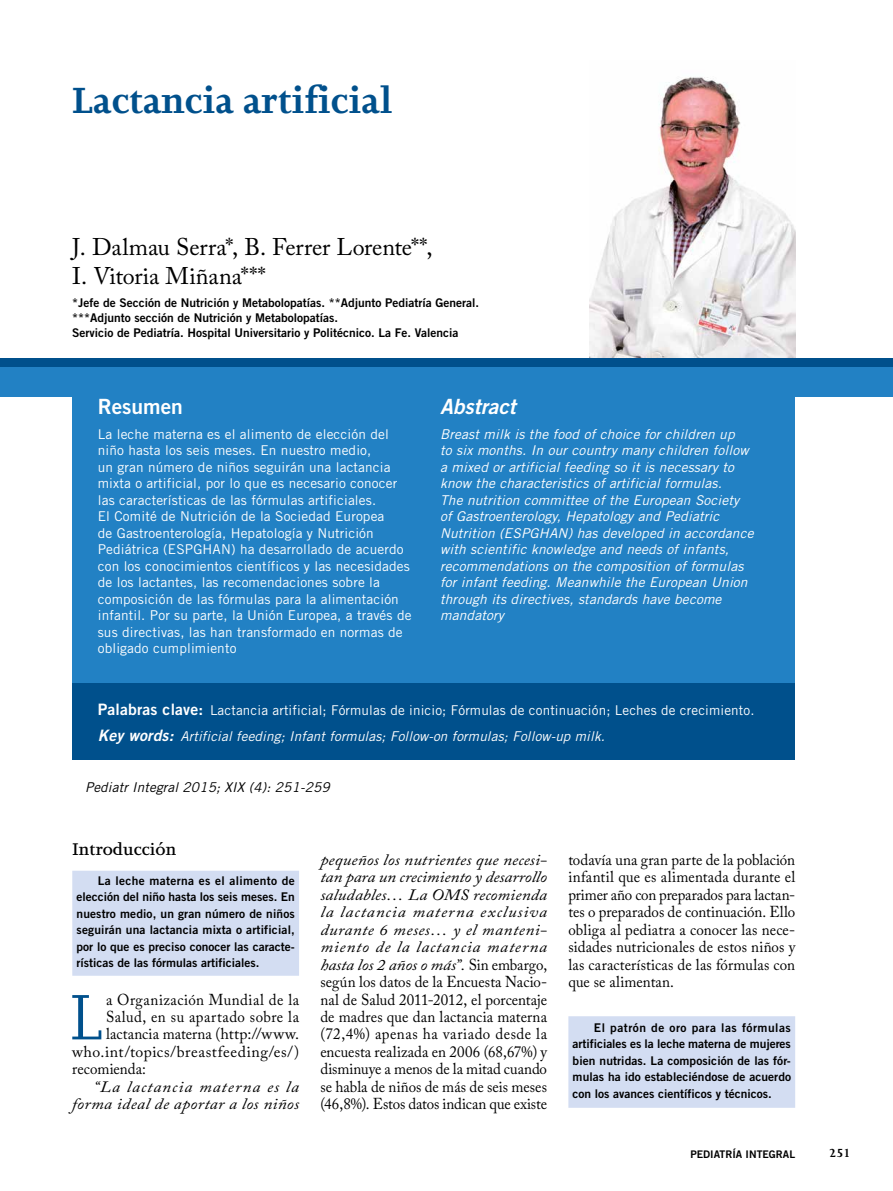
<style>
.page{position:relative;width:893px;height:1191px;background:#fff}
.page>*{position:absolute;margin:0;border:0;box-sizing:border-box;transform-origin:0 0}
.t1{font:73.95px "Joanna MT Std";color:#00508c;scale:.95 1}
.t2{font:700 42px "Joanna MT Std";color:#00508c}
.t3{font:24px/28.8px "Adobe Caslon Pro";letter-spacing:-.005em;color:#000}
.t4{font:italic 21px "Trade Gothic Bold Two";color:#fff}
.t5{font:21px "Trade Gothic Bold Two";color:#fff}
.t6{font:600 19.5px "Joanna MT Std";color:#000}
.t7{font:15.75px/17.4px "Adobe Caslon Pro";letter-spacing:.015em;color:#000;text-align:justify;scale:.95 1}
.t8{font:italic 15.75px/17.4px "Adobe Caslon Pro";letter-spacing:.025em;color:#000;text-align:right;scale:1.1 1}
.t9{font:15.75px "Adobe Caslon Pro";letter-spacing:.035em;color:#000}
.t10{font:15.75px "Adobe Caslon Pro";letter-spacing:.035em;color:#000;scale:.95 1}
.t11{font:13.5px/16.5px "Trade Gothic";letter-spacing:.01em;color:#fff}
.t12{font:italic 13.5px/16.5px "Trade Gothic";letter-spacing:.01em;color:#fff}
.t13{font:italic 13.5px "Trade Gothic";letter-spacing:.01em;color:#000}
.t14{font:700 13.5px "Joanna MT Std";color:#000}
.t15{font:12px/16.5px "Trade Gothic Bold Two";color:#000;text-align:justify}
.t16{font:10.5px "Trade Gothic Bold Two";color:#000}
.s1{font-family:"Trade Gothic Bold Two";font-size:15.75px}
.s2{font-family:"Trade Gothic Bold Two";font-style:italic;font-size:15.75px}
.s3{font-style:italic}
</style>
<div class="page">
<img style="left:590px;top:77px;width:205px;height:281px">
<div style="left:72px;top:870px;width:227px;height:105px;background:#d3ddf2"></div>
<div style="left:568px;top:1016px;width:227px;height:91px;background:#d3ddf2"></div>
<div style="left:72px;top:367px;width:723px;height:366px;background:#2281c4"></div>
<div style="left:0;top:367px;width:72px;height:29px;background:#2281c4"></div>
<div style="left:784px;top:367px;width:109px;height:29px;background:#2281c4"></div>
<div style="left:0;top:358px;width:893px;height:9px;background:#00508c"></div>
<div style="left:72px;top:683px;width:723px;height:77px;background:#00508c"></div>
<h2 class="t2" style="left:72px;top:77px;width:322px">Lactancia artificial</h2>
<h3 class="t3" style="left:72px;top:232px;width:362px">J. Dalmau Serra*, B. Ferrer Lorente**,<br>I. Vitoria Miñana***</h3>
<p class="t15" style="left:72px;top:295px;width:408px;line-height:15px;text-align:left">*Jefe de Sección de Nutrición y Metabolopatías. **Adjunto Pediatría General. ***Adjunto sección de Nutrición y Metabolopatías.<br>Servicio de Pediatría. Hospital Universitario y Politécnico. La Fe. Valencia</p>
<h3 class="t5" style="left:98px;top:393px;width:87px">Resumen</h3>
<p class="t11" style="left:98px;top:425px;width:315px">La leche materna es el alimento de elección del niño hasta los seis meses. En nuestro medio,<br>un gran número de niños seguirán una lactancia mixta o artificial, por lo que es necesario conocer las características de las fórmulas artificiales.<br>El Comité de Nutrición de la Sociedad Europea<br>de Gastroenterología, Hepatología y Nutrición Pediátrica (ESPGHAN) ha desarrollado de acuerdo con los conocimientos científicos y las necesidades de los lactantes, las recomendaciones sobre la composición de las fórmulas para la alimentación infantil. Por su parte, la Unión Europea, a través de sus directivas, las han transformado en normas de obligado cumplimiento</p>
<h3 class="t4" style="left:440px;top:393px;width:77px">Abstract</h3>
<p class="t12" style="left:440px;top:425px;width:315px">Breast milk is the food of choice for children up<br>to six months. In our country many children follow a mixed or artificial feeding so it is necessary to know the characteristics of artificial formulas.<br>The nutrition committee of the European Society of Gastroenterology, Hepatology and Pediatric Nutrition (ESPGHAN) has developed in accordance with scientific knowledge and needs of infants, recommendations on the composition of formulas for infant feeding. Meanwhile the European Union through its directives, standards have become mandatory</p>
<p class="t11" style="left:98px;top:696px;width:658px;line-height:26.5px"><span class="s1">Palabras clave:</span> Lactancia artificial; Fórmulas de inicio; Fórmulas de continuación; Leches de crecimiento.<br><span class="s2">Key words:</span> <span class="s3">Artificial feeding; Infant formulas; Follow-on formulas; Follow-up milk.</span></p>
<p class="t13" style="left:85px;top:779px;width:246px">Pediatr Integral 2015; XIX (4): 251-259</p>
<p class="t6" style="left:72px;top:838px;width:106px">Introducción</p>
<p class="t15" style="left:77px;top:872px;width:220px;text-indent:21px">La leche materna es el alimento de elección del niño hasta los seis meses. En nuestro medio, un gran número de niños seguirán una lactancia mixta o artificial, por lo que es preciso conocer las caracte&shy;rísticas de las fórmulas artificiales.</p>
<h1 class="t1" style="left:70px;top:977px;width:35px">L</h1>
<p class="t10" style="left:106px;top:989px;width:205px">a Organización Mundial de la</p>
<p class="t7" style="left:106px;top:1007px;width:205px">Salud, en su apartado sobre la</p>
<p class="t7" style="left:106px;top:1025px;width:205px">lactancia materna (http://www.</p>
<p class="t9" style="left:72px;top:1042px;width:228px">who.int/topics/breastfeeding/es/)</p>
<p class="t7" style="left:72px;top:1060px;width:79px">recomienda:</p>
<p class="t8" style="left:72px;top:1077px;width:208px">“La lactancia materna es la forma ideal de aportar a los niños</p>
<p class="t7" style="left:320px;top:851px;width:240px"><span class="s3">pequeños los nutrientes que necesi&shy;tan para un crecimiento y desarrollo saludables… La OMS recomienda la lactancia materna exclusiva durante 6 meses… y el manteni&shy;miento de la lactancia materna hasta los 2 años o más”.</span> Sin embargo, según los datos de la Encuesta Nacio&shy;nal de Salud 2011-2012, el porcentaje de madres que dan lactancia materna (72,4%) apenas ha variado desde la encuesta realizada en 2006 (68,67%) y disminuye a menos de la mitad cuando se habla de niños de más de seis meses (46,8%). Estos datos indican que existe</p>
<p class="t7" style="left:568px;top:851px;width:240px">todavía una gran parte de la población infantil que es alimentada durante el primer año con preparados para lactan&shy;tes o preparados de continuación. Ello obliga al pediatra a conocer las nece&shy;sidades nutricionales de estos niños y las características de las fórmulas con que se alimentan.</p>
<p class="t15" style="left:573px;top:1019px;width:220px;text-indent:21px">El patrón de oro para las fórmulas artificiales es la leche materna de mujeres bien nutridas. La composición de las fór&shy;mulas ha ido estableciéndose de acuerdo con los avances científicos y técnicos.</p>
<p class="t16" style="left:690px;top:1148px;width:106px">PEDIATRÍA INTEGRAL</p>
<p class="t14" style="left:829px;top:1146px;width:23px">251</p>
</div>
